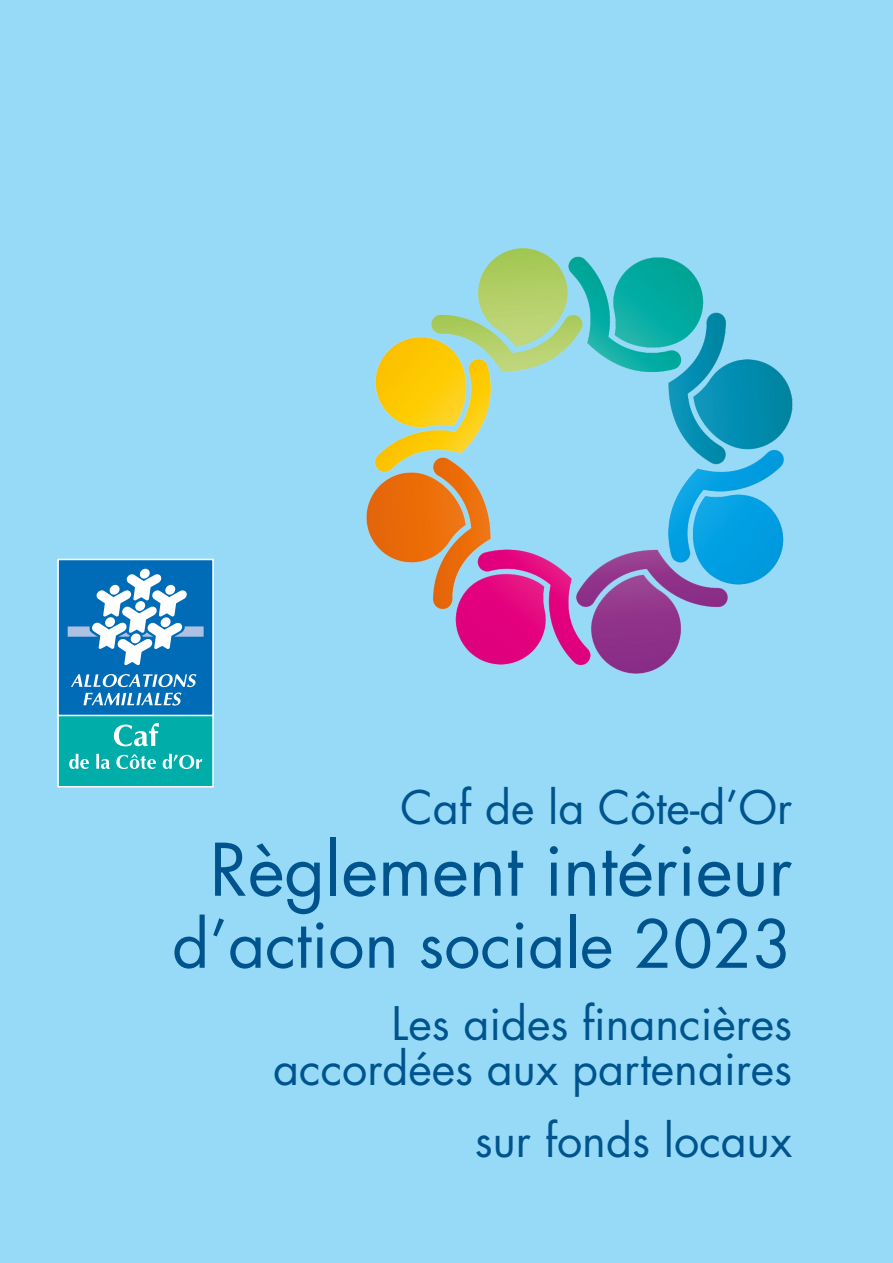
<style>
.page{position:relative;width:893px;height:1263px;background:#97daf8}
.page>*{position:absolute;margin:0;border:0;box-sizing:border-box;transform-origin:0 0}
.t1{font:70.5px "Futura Std";color:#00548e}
.t2{font:64.5px "Futura Std";color:#00548e}
.t3{font:45px "Futura Std";color:#00548e}
</style>
<div class="page">
<img style="left:367px;top:248px;width:425px;height:425px">
<div style="left:58px;top:640px;width:155px;height:147px;background:#00ada8"></div>
<div style="left:57px;top:640px;width:157px;height:147px;border:2px solid #fff"></div>
<div style="left:58px;top:559px;width:155px;height:156px;background:#006bb6"></div>
<div style="left:57px;top:559px;width:157px;height:157px;border:2px solid #fff"></div>
<div style="left:139px;top:569px;width:11px;height:10px;background:#fff;border-radius:5px"></div>
<svg style="left:68px;top:574px;width:136px;height:91px"></svg>
<svg style="left:71px;top:674px;width:125px;height:31px"></svg>
<svg style="left:114px;top:722px;width:45px;height:24px"></svg>
<svg style="left:69px;top:754px;width:20px;height:15px"></svg>
<svg style="left:96px;top:754px;width:14px;height:15px"></svg>
<svg style="left:116px;top:754px;width:40px;height:15px"></svg>
<svg style="left:163px;top:754px;width:39px;height:15px"></svg>
<p class="t3" style="left:401px;top:778px;width:393px">Caf de la Côte-d’Or</p>
<p class="t1" style="left:210px;top:825px;width:584px">Règlement intérieur</p>
<p class="t2" style="left:172px;top:903px;width:622px">d’action sociale 2023</p>
<p class="t3" style="left:391px;top:994px;width:402px">Les aides financières</p>
<p class="t3" style="left:273px;top:1039px;width:520px">accordées aux partenaires</p>
<p class="t3" style="left:475px;top:1111px;width:319px">sur fonds locaux</p>
</div>
